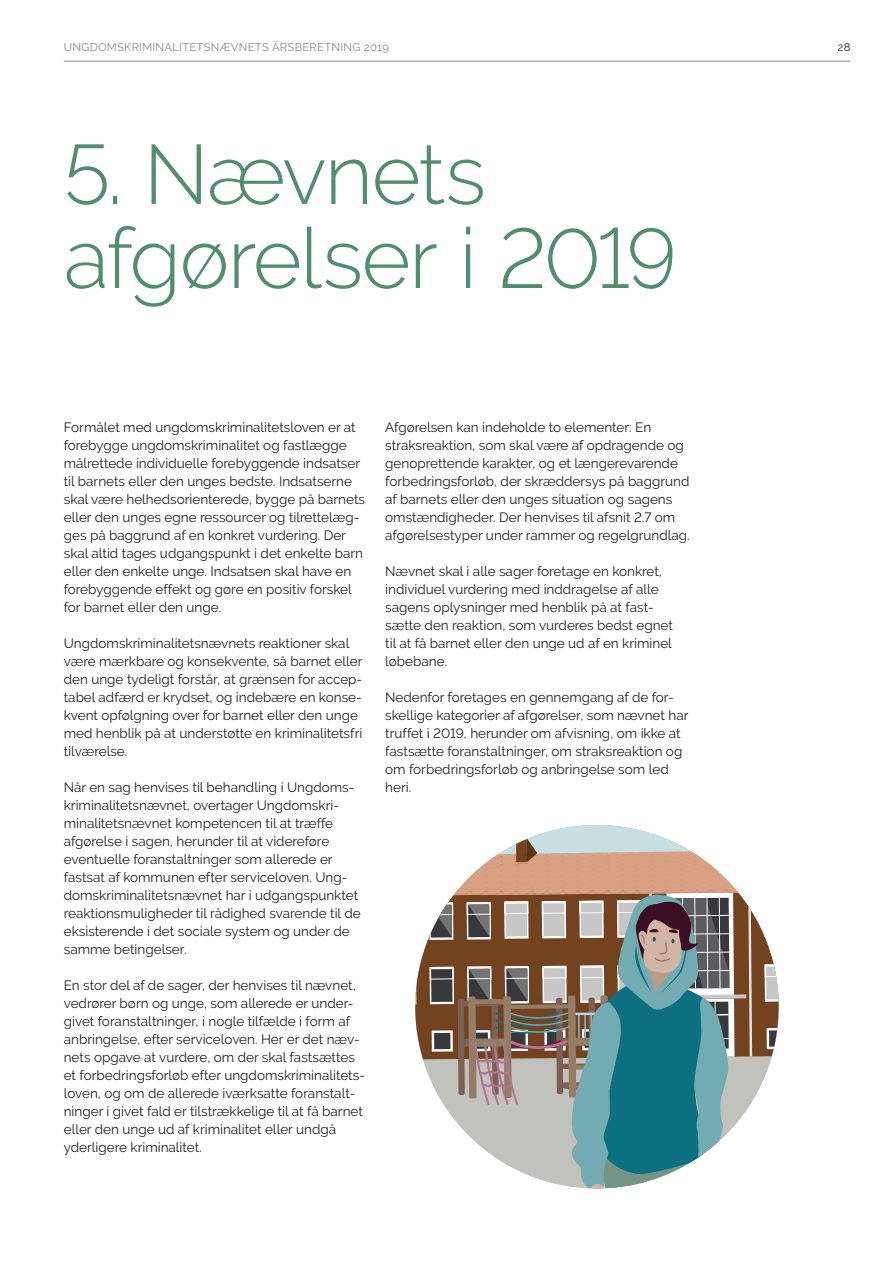
<style>
.page{position:relative;width:893px;height:1263px;background:#fff}
.page>*{position:absolute;margin:0;border:0;box-sizing:border-box;transform-origin:0 0}
.t1{font:300 84px/84px "Raleway";letter-spacing:-.02em;color:#508f6b}
.t2{font:13.5px/18px "Raleway";color:#231f20}
.t3{font:11.25px "Raleway";letter-spacing:.025em;color:#87898c}
.t4{font:11.25px "Raleway";color:#231f20}
</style>
<div class="page">
<svg style="left:529px;top:825px;width:135px;height:13px;fill:#c6dfe1"></svg>
<svg style="left:415px;top:838px;width:364px;height:351px"></svg>
<img style="left:507px;top:851px;width:187px;height:5px">
<img style="left:584px;top:867px;width:134px;height:5px">
<img style="left:593px;top:884px;width:141px;height:5px">
<hr style="left:64px;top:61px;width:786px;height:1px;background:#87898c">
<p class="t3" style="left:64px;top:41px;width:327px">UNGDOMSKRIMINALITETSNÆVNETS ÅRSBERETNING 2019</p>
<p class="t4" style="left:838px;top:41px;width:14px">28</p>
<p class="t1" style="left:64px;top:132px;width:615px">5. Nævnets afgørelser i 2019</p>
<p class="t2" style="left:64px;top:418px;width:303px">Formålet med ungdomskriminalitetsloven er at forebygge ungdomskriminalitet og fastlægge målrettede individuelle forebyggende indsatser til barnets eller den unges bedste. Indsatserne skal være helhedsorienterede, bygge på barnets eller den unges egne ressourcer og tilrettelæg&shy;ges på baggrund af en konkret vurdering. Der skal altid tages udgangspunkt i det enkelte barn eller den enkelte unge. Indsatsen skal have en forebyggende effekt og gøre en positiv forskel for barnet eller den unge.</p>
<p class="t2" style="left:64px;top:634px;width:300px">Ungdomskriminalitetsnævnets reaktioner skal være mærkbare og konsekvente, så barnet eller den unge tydeligt forstår, at grænsen for accep&shy;tabel adfærd er krydset, og indebære en konse&shy;kvent opfølgning over for barnet eller den unge med henblik på at understøtte en kriminalitetsfri tilværelse.</p>
<p class="t2" style="left:64px;top:778px;width:298px">Når en sag henvises til behandling i Ungdoms&shy;kriminalitetsnævnet, overtager Ungdomskri&shy;minalitetsnævnet kompetencen til at træffe afgørelse i sagen, herunder til at videreføre eventuelle foranstaltninger som allerede er fastsat af kommunen efter serviceloven. Ung&shy;domskriminalitetsnævnet har i udgangspunktet reaktionsmuligheder til rådighed svarende til de eksisterende i det sociale system og under de samme betingelser.</p>
<p class="t2" style="left:64px;top:976px;width:303px">En stor del af de sager, der henvises til nævnet, vedrører børn og unge, som allerede er under&shy;givet foranstaltninger, i nogle tilfælde i form af anbringelse, efter serviceloven. Her er det næv&shy;nets opgave at vurdere, om der skal fastsættes et forbedringsforløb efter ungdomskriminalitets&shy;loven, og om de allerede iværksatte foranstalt&shy;ninger i givet fald er tilstrækkelige til at få barnet eller den unge ud af kriminalitet eller undgå yderligere kriminalitet.</p>
<p class="t2" style="left:385px;top:418px;width:306px">Afgørelsen kan indeholde to elementer: En straksreaktion, som skal være af opdragende og genoprettende karakter, og et længerevarende forbedringsforløb, der skræddersys på baggrund af barnets eller den unges situation og sagens omstændigheder. Der henvises til afsnit 2.7 om afgørelsestyper under rammer og regelgrundlag.</p>
<p class="t2" style="left:385px;top:562px;width:289px">Nævnet skal i alle sager foretage en konkret, individuel vurdering med inddragelse af alle sagens oplysninger med henblik på at fast&shy;sætte den reaktion, som vurderes bedst egnet til at få barnet eller den unge ud af en kriminel løbebane.</p>
<p class="t2" style="left:385px;top:688px;width:305px">Nedenfor foretages en gennemgang af de for&shy;skellige kategorier af afgørelser, som nævnet har truffet i 2019, herunder om afvisning, om ikke at fastsætte foranstaltninger, om straksreaktion og om forbedringsforløb og anbringelse som led heri.</p>
</div>
